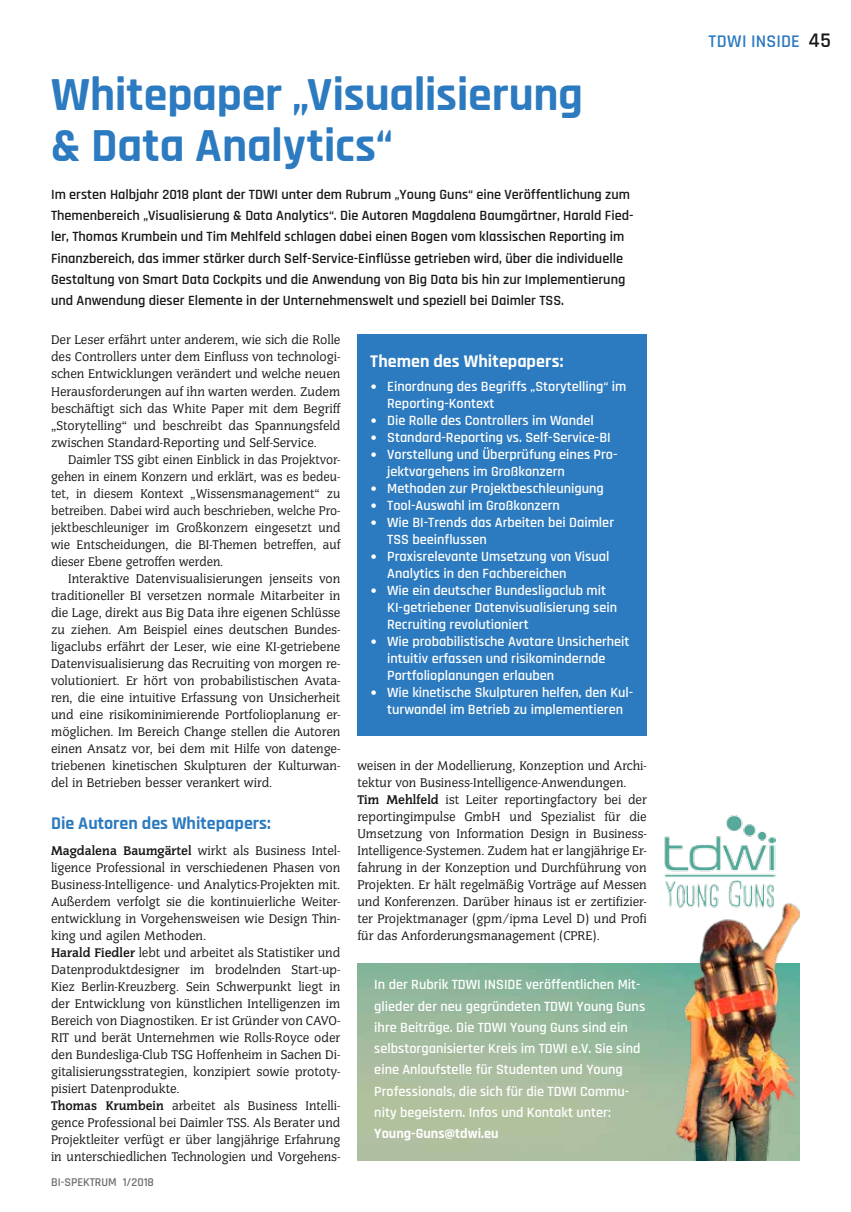
<style>
.page{position:relative;width:851px;height:1212px;background:#fff}
.page>*{position:absolute;margin:0;border:0;box-sizing:border-box;transform-origin:0 0}
.t1{font:700 48px/51px "Rajdhani";letter-spacing:-.005em;color:#2c7abf}
.t2{font:700 18px "Rajdhani";color:#2c7abf}
.t3{font:700 18px "Rajdhani";color:#fff}
.t4{font:600 18px "Rajdhani";letter-spacing:.005em;color:#2c7abf}
.t5{font:600 14.25px/17px "Rajdhani";color:#fff}
.t6{font:600 14.25px/21.3px "Rajdhani";color:#181716}
.t7{font:700 14.25px "Rajdhani";color:#fff}
.t8{font:13.5px/17px "Congress SB";color:#181716;text-align:justify}
.t9{font:600 12px "Rajdhani";color:#6e6e6e}
.s1{font-weight:700}
.s2{font-family:"Congress SB";font-weight:400;font-size:13.5px}
.s3{font-size:21px;color:#181716}
</style>
<div class="page">
<div style="left:357px;top:334px;width:289px;height:402px;background:#2c7abf"></div>
<img style="left:357px;top:963px;width:318px;height:198px">
<img style="left:675px;top:903px;width:124px;height:258px">
<img style="left:664px;top:815px;width:111px;height:97px">
<h1 class="t1" style="left:51px;top:70px;width:533px">Whitepaper „Visualisierung &amp; Data Analytics“</h1>
<p class="t6" style="left:51px;top:184px;width:584px">Im ersten Halbjahr 2018 plant der TDWI unter dem Rubrum „Young Guns“ eine Veröffentlichung zum Themenbereich „Visualisierung &amp; Data Analytics“. Die Autoren Magdalena Baumgärtner, Harald Fied&shy;ler, Thomas Krumbein und Tim Mehlfeld schlagen dabei einen Bogen vom klassischen Reporting im Finanzbereich, das immer stärker durch Self-Service-Einflüsse getrieben wird, über die individuelle Gestaltung von Smart Data Cockpits und die Anwendung von Big Data bis hin zur Implementierung und Anwendung dieser Elemente in der Unternehmenswelt und speziell bei Daimler TSS.</p>
<p class="t8" style="left:51px;top:332px;width:291px">Der Leser erfährt unter anderem, wie sich die Rolle des Controllers unter dem Einfluss von technologi&shy;schen Entwicklungen verändert und welche neuen Herausforderungen auf ihn warten werden. Zudem beschäftigt sich das White Paper mit dem Begriff „Storytelling“ und beschreibt das Spannungsfeld zwischen Standard-Reporting und Self-Service.</p>
<p class="t8" style="left:51px;top:451px;width:291px;text-indent:17px">Daimler TSS gibt einen Einblick in das Projektvor&shy;gehen in einem Konzern und erklärt, was es bedeu&shy;tet, in diesem Kontext „Wissensmanagement“ zu betreiben. Dabei wird auch beschrieben, welche Pro&shy;jektbeschleuniger im Großkonzern eingesetzt und wie Entscheidungen, die BI-Themen betreffen, auf dieser Ebene getroffen werden.</p>
<p class="t8" style="left:51px;top:570px;width:291px;text-indent:17px">Interaktive Datenvisualisierungen jenseits von traditioneller BI versetzen normale Mitarbeiter in die Lage, direkt aus Big Data ihre eigenen Schlüsse zu ziehen. Am Beispiel eines deutschen Bundes&shy;ligaclubs erfährt der Leser, wie eine KI-getriebene Datenvisualisierung das Recruiting von morgen re&shy;volutioniert. Er hört von probabilistischen Avata&shy;ren, die eine intuitive Erfassung von Unsicherheit und eine risikominimierende Portfolioplanung er&shy;möglichen. Im Bereich Change stellen die Autoren einen Ansatz vor, bei dem mit Hilfe von datenge&shy;triebenen kinetischen Skulpturen der Kulturwan&shy;del in Betrieben besser verankert wird.</p>
<h2 class="t2" style="left:51px;top:812px;width:221px">Die Autoren des Whitepapers:</h2>
<p class="t8" style="left:51px;top:842px;width:291px;text-align:left"><span class="s1">Magdalena Baumgärtel</span> wirkt als Business Intel&shy;ligence Professional in verschiedenen Phasen von Business-Intelligence- und Analytics-Projekten mit.<br>Außerdem verfolgt sie die kontinuierliche Weiter&shy;entwicklung in Vorgehensweisen wie Design Thin&shy;king und agilen Methoden.<br><span class="s1">Harald Fiedler</span> lebt und arbeitet als Statistiker und Datenproduktdesigner im brodelnden Start-up-Kiez Berlin-Kreuzberg. Sein Schwerpunkt liegt in der Entwicklung von künstlichen Intelligenzen im Bereich von Diagnostiken. Er ist Gründer von CAVO-RIT und berät Unternehmen wie Rolls-Royce oder den Bundesliga-Club TSG Hoffenheim in Sachen Di&shy;gitalisierungsstrategien, konzipiert sowie prototy&shy;pisiert Datenprodukte.<br><span class="s1">Thomas Krumbein</span> arbeitet als Business Intelli&shy;gence Professional bei Daimler TSS. Als Berater und Projektleiter verfügt er über langjährige Erfahrung in unterschiedlichen Technologien und Vorgehens-</p>
<h2 class="t3" style="left:370px;top:350px;width:195px">Themen des Whitepapers:</h2>
<p class="t5" style="left:387px;top:378px;width:240px;text-indent:-17px"><span class="s2">•</span> Einordnung des Begriffs „Storytelling“ im<br>Reporting-Kontext</p>
<p class="t5" style="left:370px;top:412px;width:225px"><span class="s2">•</span> Die Rolle des Controllers im Wandel</p>
<p class="t5" style="left:370px;top:429px;width:242px"><span class="s2">•</span> Standard-Reporting vs. Self-Service-BI</p>
<p class="t5" style="left:387px;top:446px;width:232px;text-indent:-17px"><span class="s2">•</span> Vorstellung und Überprüfung eines Pro&shy;jektvorgehens im Großkonzern</p>
<p class="t5" style="left:370px;top:480px;width:235px"><span class="s2">•</span> Methoden zur Projektbeschleunigung</p>
<p class="t5" style="left:370px;top:497px;width:191px"><span class="s2">•</span> Tool-Auswahl im Großkonzern</p>
<p class="t5" style="left:387px;top:514px;width:228px;text-indent:-17px"><span class="s2">•</span> Wie BI-Trends das Arbeiten bei Daimler<br>TSS beeinflussen</p>
<p class="t5" style="left:387px;top:548px;width:224px;text-indent:-17px"><span class="s2">•</span> Praxisrelevante Umsetzung von Visual<br>Analytics in den Fachbereichen</p>
<p class="t5" style="left:387px;top:582px;width:231px;text-indent:-17px"><span class="s2">•</span> Wie ein deutscher Bundesligaclub mit<br>KI-getriebener Datenvisualisierung sein<br>Recruiting revolutioniert</p>
<p class="t5" style="left:387px;top:633px;width:244px;text-indent:-17px"><span class="s2">•</span> Wie probabilistische Avatare Unsicherheit intuitiv erfassen und risikomindernde<br>Portfolioplanungen erlauben</p>
<p class="t5" style="left:370px;top:684px;width:264px;text-align:center"><span class="s2">•</span> Wie kinetische Skulpturen helfen, den Kul&shy;turwandel im Betrieb zu implementieren</p>
<p class="t8" style="left:357px;top:757px;width:291px;text-align:left">weisen in der Modellierung, Konzeption und Archi&shy;tektur von Business-Intelligence-Anwendungen.<br><span class="s1">Tim Mehlfeld</span> ist Leiter reportingfactory bei der reportingimpulse GmbH und Spezialist für die Umsetzung von Information Design in Business-Intelligence-Systemen. Zudem hat er langjährige Er&shy;fahrung in der Konzeption und Durchführung von Projekten. Er hält regelmäßig Vorträge auf Messen und Konferenzen. Darüber hinaus ist er zertifizier&shy;ter Projektmanager (gpm/ipma Level D) und Profi für das Anforderungsmanagement (CPRE).</p>
<p class="t5" style="left:374px;top:974px;width:272px;line-height:21.3px">In der Rubrik TDWI INSIDE veröffentlichen Mit&shy;glieder der neu gegründeten TDWI Young Guns ihre Beiträge. Die TDWI Young Guns sind ein selbstorganisierter Kreis im TDWI e.V. Sie sind eine Anlaufstelle für Studenten und Young Professionals, die sich für die TDWI Commu&shy;nity begeistern. Infos und Kontakt unter:</p>
<p class="t7" style="left:374px;top:1125px;width:126px">Young-Guns@tdwi.eu</p>
<p class="t9" style="left:51px;top:1175px;width:104px">BI-SPEKTRUM 1/2018</p>
<h2 class="t4" style="left:708px;top:30px;width:124px">TDWI INSIDE <span class="s3">45</span></h2>
</div>
